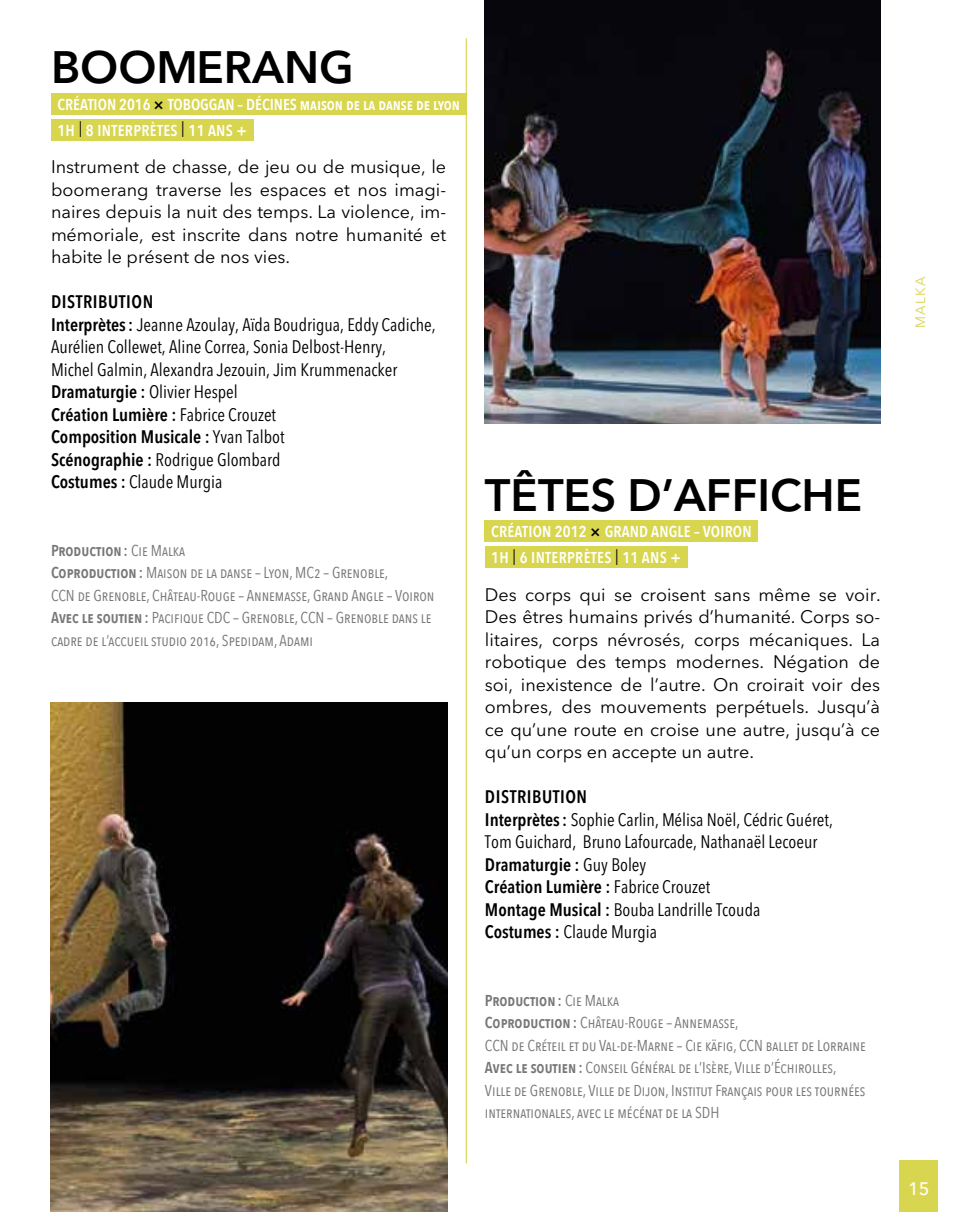
<style>
.page{position:relative;width:957px;height:1212px;background:#fff}
.page>*{position:absolute;margin:0;border:0;box-sizing:border-box;transform-origin:0 0}
.t1{font:600 45px "Avenir Next LT Pro";color:#000}
.t2{font:condensed 18px/22.5px "Avenir Next";color:#000}
.t3{font:18px/22.5px "Avenir Next LT Pro";color:#000;text-align:justify}
.t4{font:500 18px "Avenir Next LT Pro";color:#fff}
.t5{font:15.75px/22.5px "Avenir Next Condensed";color:#767778}
.t6{font:600 15.75px/26.1px "Avenir Next Condensed";letter-spacing:.01em;color:#fff}
.t7{font:13.5px "Avenir Next LT Pro";letter-spacing:.1em;color:#d8d54e}
.s1{font-family:"Avenir Next LT Pro";color:#000}
.s2{font-family:"Avenir Next";font-weight:400;font-stretch:condensed;color:#000}
.s3{font-weight:600}
</style>
<div class="page">
<div style="left:899px;top:1160px;width:39px;height:52px;background:#d8d54e"></div>
<hr style="left:466px;top:38px;width:1px;height:1125px;background:#d8d54e">
<img style="left:485px;top:0;width:395px;height:423px">
<img style="left:51px;top:702px;width:396px;height:510px">
<div style="left:51px;top:93px;width:415px;height:21px;background:#d8d54e"></div>
<div style="left:51px;top:119px;width:202px;height:21px;background:#d8d54e"></div>
<div style="left:485px;top:520px;width:273px;height:21px;background:#d8d54e"></div>
<div style="left:485px;top:547px;width:202px;height:21px;background:#d8d54e"></div>
<h1 class="t1" style="left:51px;top:29px;width:304px">BOOMERANG</h1>
<p class="t6" style="left:57px;top:91px;width:404px">CRÉATION 2016 <span class="s1">×</span> TOBOGGAN – DÉCINES maison de la danse de lyon<br>1H <span class="s2">|</span> 8 INTERPRÈTES <span class="s2">|</span> 11 ANS +</p>
<p class="t3" style="left:51px;top:155px;width:397px">Instrument de chasse, de jeu ou de musique, le boomerang traverse les espaces et nos imagi&shy;naires depuis la nuit des temps. La violence, im&shy;mémoriale, est inscrite dans notre humanité et habite le présent de nos vies.</p>
<p class="t2" style="left:51px;top:291px;width:386px"><span class="s3">DISTRIBUTION<br>Interprètes:</span> Jeanne Azoulay, Aïda Boudrigua, Eddy Cadiche, Aurélien Collewet, Aline Correa, Sonia Delbost-Henry,<br>Michel Galmin, Alexandra Jezouin, Jim Krummenacker <span class="s3">Dramaturgie :</span> Olivier Hespel<br><span class="s3">Création Lumière :</span> Fabrice Crouzet<br><span class="s3">Composition Musicale :</span> Yvan Talbot<br><span class="s3">Scénographie :</span> Rodrigue Glombard<br><span class="s3">Costumes :</span> Claude Murgia</p>
<p class="t5" style="left:51px;top:538px;width:385px"><span class="s3">Production :</span> Cie Malka<br><span class="s3">Coproduction :</span> Maison de la danse – Lyon, MC2 – Grenoble,<br>CCN de Grenoble, Château-Rouge – Annemasse, Grand Angle – Voiron <span class="s3">Avec le soutien :</span> Pacifique CDC – Grenoble, CCN – Grenoble dans le cadre de l’accueil studio 2016, Spedidam, Adami</p>
<h1 class="t1" style="left:485px;top:456px;width:379px">TÊTES D’AFFICHE</h1>
<p class="t6" style="left:491px;top:517px;width:262px">CRÉATION 2012 <span class="s1">×</span> GRAND ANGLE – VOIRON<br>1H <span class="s2">|</span> 6 INTERPRÈTES <span class="s2">|</span> 11 ANS +</p>
<p class="t3" style="left:485px;top:582px;width:397px">Des corps qui se croisent sans même se voir.<br>Des êtres humains privés d’humanité. Corps so&shy;litaires, corps névrosés, corps mécaniques. La robotique des temps modernes. Négation de soi, inexistence de l’autre. On croirait voir des ombres, des mouvements perpétuels. Jusqu’à ce qu’une route en croise une autre, jusqu’à ce qu’un corps en accepte un autre.</p>
<p class="t2" style="left:485px;top:786px;width:349px"><span class="s3">DISTRIBUTION<br>Interprètes:</span> Sophie Carlin, Mélisa Noël, Cédric Guéret, Tom Guichard, Bruno Lafourcade, Nathanaël Lecoeur <span class="s3">Dramaturgie :</span> Guy Boley<br><span class="s3">Création Lumière :</span> Fabrice Crouzet<br><span class="s3">Montage Musical :</span> Bouba Landrille Tcouda<br><span class="s3">Costumes :</span> Claude Murgia</p>
<p class="t5" style="left:485px;top:988px;width:382px"><span class="s3">Production :</span> Cie Malka<br><span class="s3">Coproduction :</span> Château-Rouge – Annemasse,<br>CCN de Créteil et du Val-de-Marne – Cie käfig, CCN ballet de Lorraine <span class="s3">Avec le soutien :</span> Conseil Général de l’Isère, Ville d’Échirolles, Ville de Grenoble, Ville de Dijon, Institut Français pour les tournées internationales, avec le mécénat de la SDH</p>
<p class="t7" style="left:909px;top:328px;width:53px;rotate:-90deg">MALKA</p>
<p class="t4" style="left:908px;top:1173px;width:23px">15</p>
</div>
